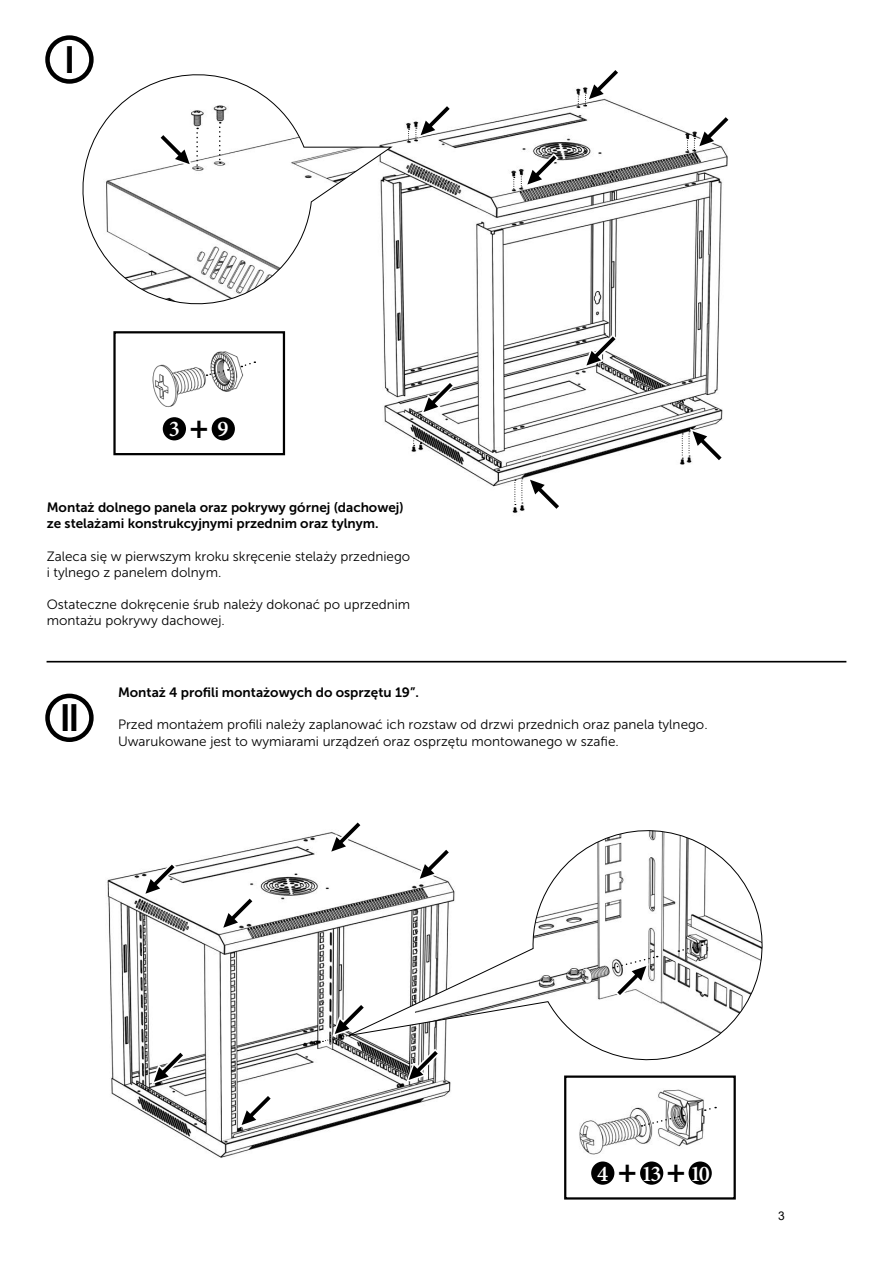
<style>
.page{position:relative;width:893px;height:1263px;background:#fff}
.page>*{position:absolute;margin:0;border:0;box-sizing:border-box;transform-origin:0 0}
.t1{font:37.8px "Museo Sans 700";color:#000}
.t2{font:30.3px "Museo Sans 700";color:#000}
.t3{font:600 22.5px "Minion Pro";color:#fff}
.t4{font:13.5px/16.2px "Museo Sans 300";color:#000}
.t5{font:13.5px/16.2px "Museo Sans 700";color:#000}
.t6{font:12px "Arial";color:#000}
.s1{font-family:"Museo Sans 700";font-weight:400;font-size:30.3px;color:#000}
</style>
<div class="page">
<img style="left:283px;top:87px;width:445px;height:426px">
<img style="left:107px;top:832px;width:344px;height:326px">
<svg style="left:72px;top:62px;width:320px;height:256px"></svg>
<img style="left:579px;top:1089px;width:133px;height:96px">
<svg style="left:348px;top:830px;width:415px;height:247px"></svg>
<div style="left:45px;top:35px;width:49px;height:49px;border:4px solid #000;border-radius:50%"></div>
<div style="left:45px;top:694px;width:49px;height:48px;border:4px solid #000;border-radius:50%"></div>
<div style="left:591px;top:1161px;width:23px;height:24px;background:#000;border-radius:50%"></div>
<div style="left:640px;top:1161px;width:23px;height:24px;background:#000;border-radius:50%"></div>
<div style="left:688px;top:1161px;width:24px;height:24px;background:#000;border-radius:50%"></div>
<div style="left:564px;top:1075px;width:172px;height:124px;border:2px solid #000"></div>
<svg style="left:421px;top:381px;width:34px;height:33px"></svg>
<svg style="left:584px;top:334px;width:34px;height:34px"></svg>
<svg style="left:329px;top:822px;width:34px;height:32px"></svg>
<svg style="left:221px;top:896px;width:34px;height:34px"></svg>
<svg style="left:239px;top:1094px;width:34px;height:33px"></svg>
<svg style="left:417px;top:847px;width:34px;height:34px"></svg>
<svg style="left:406px;top:1049px;width:34px;height:33px"></svg>
<svg style="left:143px;top:862px;width:34px;height:34px"></svg>
<svg style="left:151px;top:1050px;width:34px;height:34px"></svg>
<svg style="left:158px;top:128px;width:40px;height:41px"></svg>
<svg style="left:219px;top:122px;width:2px;height:42px"></svg>
<svg style="left:613px;top:955px;width:45px;height:42px"></svg>
<svg style="left:408px;top:129px;width:2px;height:13px"></svg>
<svg style="left:416px;top:104px;width:36px;height:37px"></svg>
<svg style="left:578px;top:94px;width:1px;height:14px"></svg>
<svg style="left:585px;top:70px;width:35px;height:36px"></svg>
<svg style="left:687px;top:138px;width:1px;height:14px"></svg>
<svg style="left:694px;top:115px;width:35px;height:37px"></svg>
<svg style="left:521px;top:153px;width:38px;height:35px"></svg>
<svg style="left:513px;top:177px;width:2px;height:14px"></svg>
<svg style="left:514px;top:480px;width:2px;height:25px"></svg>
<svg style="left:322px;top:1003px;width:44px;height:39px"></svg>
<svg style="left:522px;top:477px;width:39px;height:34px"></svg>
<svg style="left:682px;top:433px;width:1px;height:26px"></svg>
<svg style="left:689px;top:429px;width:35px;height:33px"></svg>
<svg style="left:413px;top:438px;width:9px;height:8px"></svg>
<svg style="left:705px;top:1107px;width:11px;height:4px"></svg>
<svg style="left:678px;top:944px;width:25px;height:8px"></svg>
<svg style="left:641px;top:1115px;width:43px;height:12px"></svg>
<hr style="left:47px;top:661px;width:799px;height:1px;background:#000">
<img style="left:152px;top:351px;width:104px;height:89px">
<svg style="left:207px;top:369px;width:22px;height:7px"></svg>
<svg style="left:241px;top:361px;width:14px;height:7px"></svg>
<div style="left:163px;top:417px;width:23px;height:23px;background:#000;border-radius:50%"></div>
<div style="left:212px;top:417px;width:23px;height:23px;background:#000;border-radius:50%"></div>
<div style="left:113px;top:331px;width:172px;height:124px;border:2px solid #000"></div>
<h1 class="t1" style="left:64px;top:39px;width:13px">I</h1>
<h3 class="t3" style="left:169px;top:413px;width:61px">3<span class="s1">+</span>9</h3>
<p class="t5" style="left:47px;top:499px;width:358px">Montaż dolnego panela oraz pokrywy górnej (dachowej) ze stelażami konstrukcyjnymi przednim oraz tylnym.</p>
<p class="t4" style="left:47px;top:548px;width:365px">Zaleca się w pierwszym kroku skręcenie stelaży przedniego i tylnego z panelem dolnym.</p>
<p class="t4" style="left:47px;top:596px;width:365px">Ostateczne dokręcenie śrub należy dokonać po uprzednim montażu pokrywy dachowej.</p>
<h1 class="t1" style="left:59px;top:697px;width:22px">II</h1>
<p class="t5" style="left:118px;top:684px;width:302px">Montaż 4 profili montażowych do osprzętu 19”.</p>
<p class="t4" style="left:118px;top:717px;width:591px">Przed montażem profili należy zaplanować ich rozstaw od drzwi przednich oraz panela tylnego.<br>Uwarukowane jest to wymiarami urządzeń oraz osprzętu montowanego w szafie.</p>
<h2 class="t2" style="left:618px;top:1155px;width:69px">+ +</h2>
<h3 class="t3" style="left:597px;top:1158px;width:13px">4</h3>
<h3 class="t3" style="left:642px;top:1158px;width:21px">13</h3>
<h3 class="t3" style="left:690px;top:1158px;width:21px">10</h3>
<p class="t6" style="left:778px;top:1207px;width:8px">3</p>
</div>
